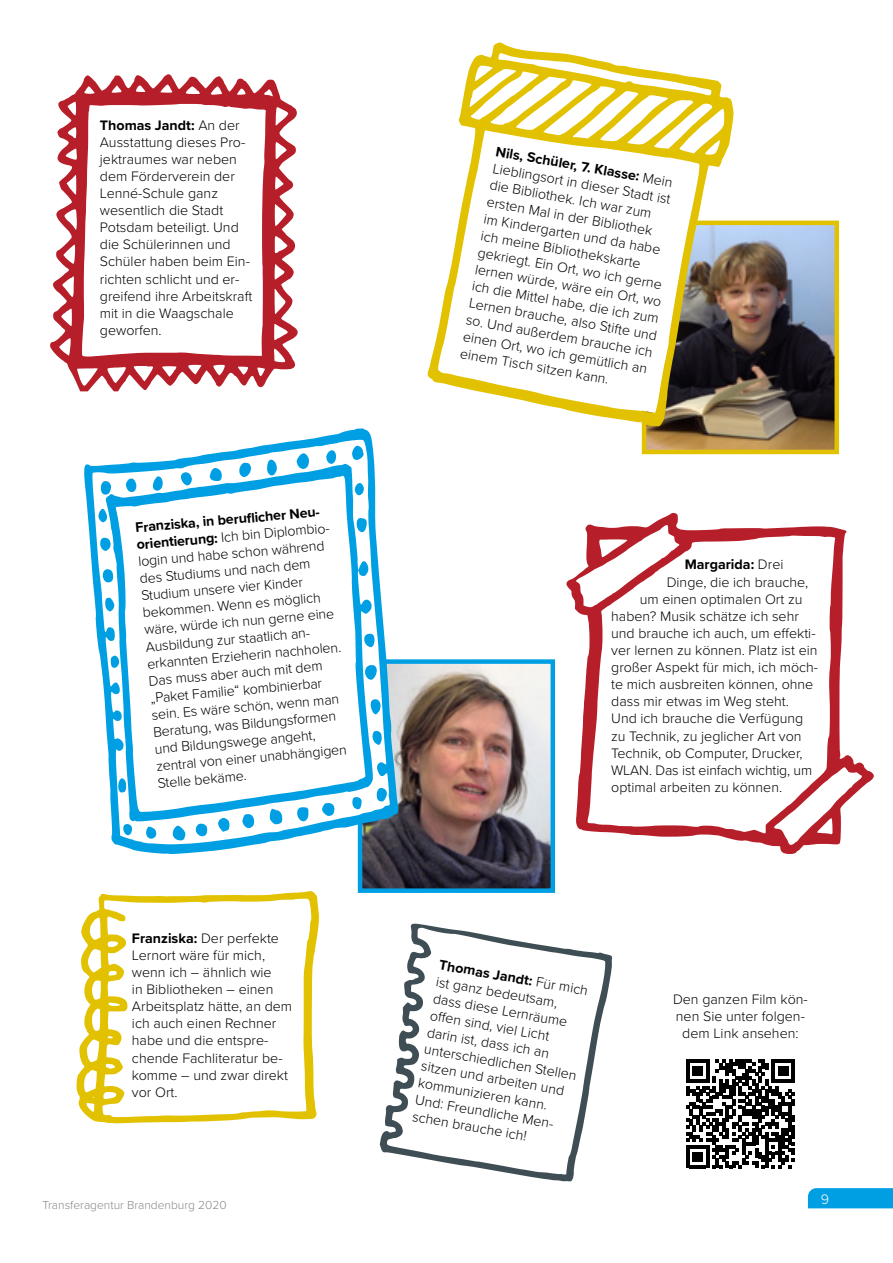
<style>
.page{position:relative;width:893px;height:1263px;background:#fff}
.page>*{position:absolute;margin:0;border:0;box-sizing:border-box;transform-origin:0 0}
.t1{font:300 14.25px/17.1px "Proxima Nova";color:#000}
.t2{font:700 14.25px "Proxima Nova";color:#000}
.t3{font:300 14.25px "Proxima Nova";color:#fff}
.t4{font:300 12px "Proxima Nova";color:#878787}
.s1{font-weight:700}
.s2{font-weight:300}
</style>
<div class="page">
<div style="left:808px;top:1188px;width:85px;height:20px;background:#009fe3"></div>
<svg style="left:50px;top:74px;width:248px;height:317px"></svg>
<svg style="left:566px;top:513px;width:308px;height:341px"></svg>
<svg style="left:77px;top:891px;width:242px;height:232px"></svg>
<svg style="left:380px;top:923px;width:232px;height:258px"></svg>
<svg style="left:686px;top:1059px;width:109px;height:109px"></svg>
<img style="left:647px;top:226px;width:187px;height:223px">
<div style="left:642px;top:221px;width:197px;height:233px;border:4px solid #e2c200"></div>
<img style="left:363px;top:664px;width:187px;height:224px">
<div style="left:358px;top:659px;width:197px;height:234px;border:4px solid #009fe3"></div>
<svg style="left:84px;top:428px;width:315px;height:426px"></svg>
<svg style="left:427px;top:42px;width:307px;height:384px"></svg>
<p class="t1" style="left:100px;top:116px;width:154px"><span class="s1">Thomas Jandt:</span> An der<br>Ausstattung dieses Pro&shy;jektraumes war neben dem Förderverein der<br>Lenné-Schule ganz wesentlich die Stadt<br>Potsdam beteiligt. Und die Schülerinnen und<br>Schüler haben beim Ein&shy;richten schlicht und er&shy;greifend ihre Arbeitskraft mit in die Waagschale geworfen.</p>
<p class="t1" style="left:135px;top:518px;width:198px;rotate:-5deg"><span class="s1">Franziska, in berufl icher Neu&shy;orientierung:</span> Ich bin Diplombio&shy;login und habe schon während des Studiums und nach dem<br>Studium unsere vier Kinder bekommen. Wenn es möglich wäre, würde ich nun gerne eine<br>Ausbildung zur staatlich an&shy;erkannten Erzieherin nachholen.<br>Das muss aber auch mit dem „Paket Familie“ kombinierbar sein. Es wäre schön, wenn man<br>Beratung, was Bildungsformen und Bildungswege angeht, zentral von einer unabhängigen<br>Stelle bekäme.</p>
<p class="t1" style="left:132px;top:929px;width:162px"><span class="s1">Franziska:</span> Der perfekte<br>Lernort wäre für mich, wenn ich – ähnlich wie<br>in Bibliotheken – einen<br>Arbeitsplatz hätte, an dem ich auch einen Rechner habe und die entspre&shy;chende Fachliteratur be&shy;komme – und zwar direkt vor Ort.</p>
<p class="t4" style="left:43px;top:1196px;width:186px">Transferagentur Brandenburg 2020</p>
<p class="t1" style="left:498px;top:142px;width:192px;rotate:10deg"><span class="s1">Nils, Schüler, 7. Klasse:</span> Mein<br>Lieblingsort in dieser Stadt ist die Bibliothek. Ich war zum ersten Mal in der Bibliothek<br>im Kindergarten und da habe ich meine Bibliothekskarte gekriegt. Ein Ort, wo ich gerne lernen würde, wäre ein Ort, wo ich die Mittel habe, die ich zum<br>Lernen brauche, also Stifte und so. Und außerdem brauche ich einen Ort, wo ich gemütlich an einem Tisch sitzen kann.</p>
<p class="t2" style="left:685px;top:554px;width:100px">Margarida: <span class="s2">Drei</span></p>
<p class="t1" style="left:667px;top:572px;width:143px">Dinge, die ich brauche,</p>
<p class="t1" style="left:640px;top:590px;width:164px">um einen optimalen Ort zu</p>
<p class="t1" style="left:611px;top:607px;width:189px">haben? Musik schätze ich sehr</p>
<p class="t1" style="left:611px;top:624px;width:206px">und brauche ich auch, um effekti-</p>
<p class="t1" style="left:611px;top:641px;width:208px">ver lernen zu können. Platz ist ein</p>
<p class="t1" style="left:611px;top:658px;width:208px">großer Aspekt für mich, ich möch-</p>
<p class="t1" style="left:611px;top:675px;width:204px">te mich ausbreiten können, ohne</p>
<p class="t1" style="left:611px;top:692px;width:179px">dass mir etwas im Weg steht.</p>
<p class="t1" style="left:611px;top:709px;width:194px">Und ich brauche die Verfügung</p>
<p class="t1" style="left:611px;top:726px;width:192px">zu Technik, zu jeglicher Art von</p>
<p class="t1" style="left:611px;top:743px;width:193px">Technik, ob Computer, Drucker,</p>
<p class="t1" style="left:611px;top:761px;width:202px">WLAN. Das ist einfach wichtig, um</p>
<p class="t1" style="left:611px;top:778px;width:172px">optimal arbeiten zu können.</p>
<p class="t1" style="left:441px;top:955px;width:156px;rotate:10deg"><span class="s1">Thomas Jandt:</span> Für mich ist ganz bedeutsam, dass diese Lernräume<br>off en sind, viel Licht darin ist, dass ich an unterschiedlichen Stellen sitzen und arbeiten und kommunizieren kann.<br>Und: Freundliche Men&shy;schen brauche ich!</p>
<p class="t1" style="left:673px;top:989px;width:136px;text-align:center">Den ganzen Film kön&shy;nen Sie unter folgen&shy;dem Link ansehen:</p>
<p class="t3" style="left:821px;top:1188px;width:10px">9</p>
</div>
